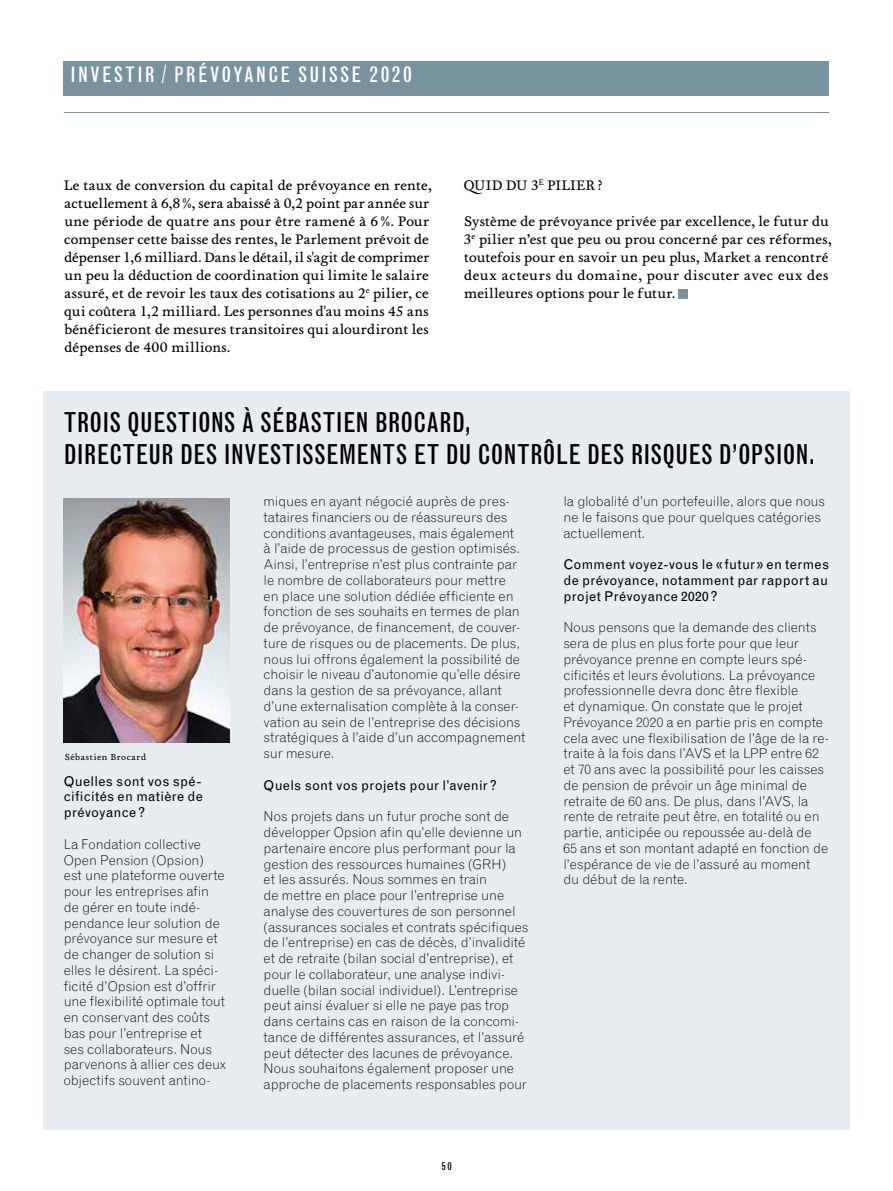
<style>
.page{position:relative;width:893px;height:1191px;background:#fff}
.page>*{position:absolute;margin:0;border:0;box-sizing:border-box;transform-origin:0 0}
.t1{font:condensed 27px/32.4px "Grotesque";letter-spacing:.005em;color:#000}
.t2{font:condensed 21px "Grotesque";letter-spacing:.095em;color:#fff}
.t3{font:14.25px/18px "Foundry Wilson";letter-spacing:.02em;color:#000}
.t4{font:300 13.5px/15.8px "Grotesque";letter-spacing:-.01em;color:#000}
.t5{font:13.5px/15.8px "Grotesque";letter-spacing:.02em;color:#000;text-align:justify}
.t6{font:condensed 10.5px "Grotesque";color:#000}
.t7{font:9px "Foundry Wilson";letter-spacing:.06em;color:#000}
</style>
<div class="page">
<div style="left:43px;top:391px;width:807px;height:738px;background:#e6ecf0"></div>
<img style="left:64px;top:498px;width:166px;height:244px">
<hr style="left:64px;top:112px;width:765px;height:1px;background:#7892a0">
<div style="left:64px;top:61px;width:765px;height:34px;background:#7892a0"></div>
<div style="left:678px;top:290px;width:10px;height:9px;background:#7892a0"></div>
<h2 class="t2" style="left:70px;top:62px;width:343px">INVESTIR / PRÉVOYANCE SUISSE 2020</h2>
<p class="t3" style="left:64px;top:176px;width:369px">Le taux de conversion du capital de prévoyance en rente, actuellement à 6,8%, sera abaissé à 0,2 point par année sur une période de quatre ans pour être ramené à 6 %. Pour compenser cette baisse des rentes, le Parlement prévoit de dépenser 1,6 milliard. Dans le détail, il s'agit de comprimer un peu la déduction de coordination qui limite le salaire assuré, et de revoir les taux des cotisations au 2<sup>e</sup> pilier, ce qui coûtera 1,2 milliard. Les personnes d'au moins 45 ans bénéficieront de mesures transitoires qui alourdiront les dépenses de 400 millions.</p>
<p class="t3" style="left:464px;top:176px;width:141px">QUID DU 3<sup>E</sup> PILIER?</p>
<p class="t3" style="left:463px;top:212px;width:369px">Système de prévoyance privée par excellence, le futur du 3<sup>e</sup> pilier n’est que peu ou prou concerné par ces réformes, toutefois pour en savoir un peu plus, Market a rencontré deux acteurs du domaine, pour discuter avec eux des meilleures options pour le futur.</p>
<h1 class="t1" style="left:64px;top:406px;width:753px">TROIS QUESTIONS À SÉBASTIEN BROCARD,<br>DIRECTEUR DES INVESTISSEMENTS ET DU CONTRÔLE DES RISQUES D’OPSION.</h1>
<p class="t7" style="left:65px;top:752px;width:83px">Sébastien Brocard</p>
<p class="t5" style="left:64px;top:773px;width:141px;text-align:left">Quelles sont vos spé&shy;cificités en matière de prévoyance?</p>
<p class="t4" style="left:64px;top:836px;width:164px">La Fondation collective<br>Open Pension (Opsion)<br>est une plateforme ouverte pour les entreprises afin de gérer en toute indé&shy;pendance leur solution de prévoyance sur mesure et de changer de solution si elles le désirent. La spéci&shy;ficité d’Opsion est d’offrir une flexibilité optimale tout en conservant des coûts bas pour l’entreprise et<br>ses collaborateurs. Nous parvenons à allier ces deux objectifs souvent antino-</p>
<p class="t4" style="left:264px;top:493px;width:263px">miques en ayant négocié auprès de pres&shy;tataires financiers ou de réassureurs des conditions avantageuses, mais également<br>à l’aide de processus de gestion optimisés.<br>Ainsi, l’entreprise n’est plus contrainte par le nombre de collaborateurs pour mettre<br>en place une solution dédiée efficiente en fonction de ses souhaits en termes de plan de prévoyance, de financement, de couver&shy;ture de risques ou de placements. De plus, nous lui offrons également la possibilité de choisir le niveau d’autonomie qu’elle désire dans la gestion de sa prévoyance, allant d’une externalisation complète à la conser&shy;vation au sein de l’entreprise des décisions stratégiques à l’aide d’un accompagnement sur mesure.</p>
<p class="t5" style="left:264px;top:777px;width:235px">Quels sont vos projets pour l’avenir?</p>
<p class="t4" style="left:264px;top:808px;width:266px">Nos projets dans un futur proche sont de développer Opsion afin qu’elle devienne un partenaire encore plus performant pour la gestion des ressources humaines (GRH)<br>et les assurés. Nous sommes en train<br>de mettre en place pour l’entreprise une analyse des couvertures de son personnel (assurances sociales et contrats spécifiques de l’entreprise) en cas de décès, d’invalidité et de retraite (bilan social d’entreprise), et pour le collaborateur, une analyse indivi&shy;duelle (bilan social individuel). L’entreprise peut ainsi évaluer si elle ne paye pas trop dans certains cas en raison de la concomi&shy;tance de différentes assurances, et l’assuré peut détecter des lacunes de prévoyance.<br>Nous souhaitons également proposer une approche de placements responsables pour</p>
<p class="t6" style="left:442px;top:1160px;width:12px">50</p>
<p class="t4" style="left:563px;top:493px;width:263px">la globalité d’un portefeuille, alors que nous ne le faisons que pour quelques catégories actuellement.</p>
<p class="t5" style="left:563px;top:557px;width:267px">Comment voyez-vous le «futur» en termes de prévoyance, notamment par rapport au projet Prévoyance 2020?</p>
<p class="t4" style="left:563px;top:619px;width:267px">Nous pensons que la demande des clients sera de plus en plus forte pour que leur prévoyance prenne en compte leurs spé&shy;cificités et leurs évolutions. La prévoyance professionnelle devra donc être flexible<br>et dynamique. On constate que le projet Prévoyance 2020 a en partie pris en compte cela avec une flexibilisation de l’âge de la re&shy;traite à la fois dans l’AVS et la LPP entre 62 et 70 ans avec la possibilité pour les caisses de pension de prévoir un âge minimal de retraite de 60 ans. De plus, dans l’AVS, la rente de retraite peut être, en totalité ou en partie, anticipée ou repoussée au-delà de<br>65 ans et son montant adapté en fonction de l’espérance de vie de l’assuré au moment du début de la rente.</p>
</div>
